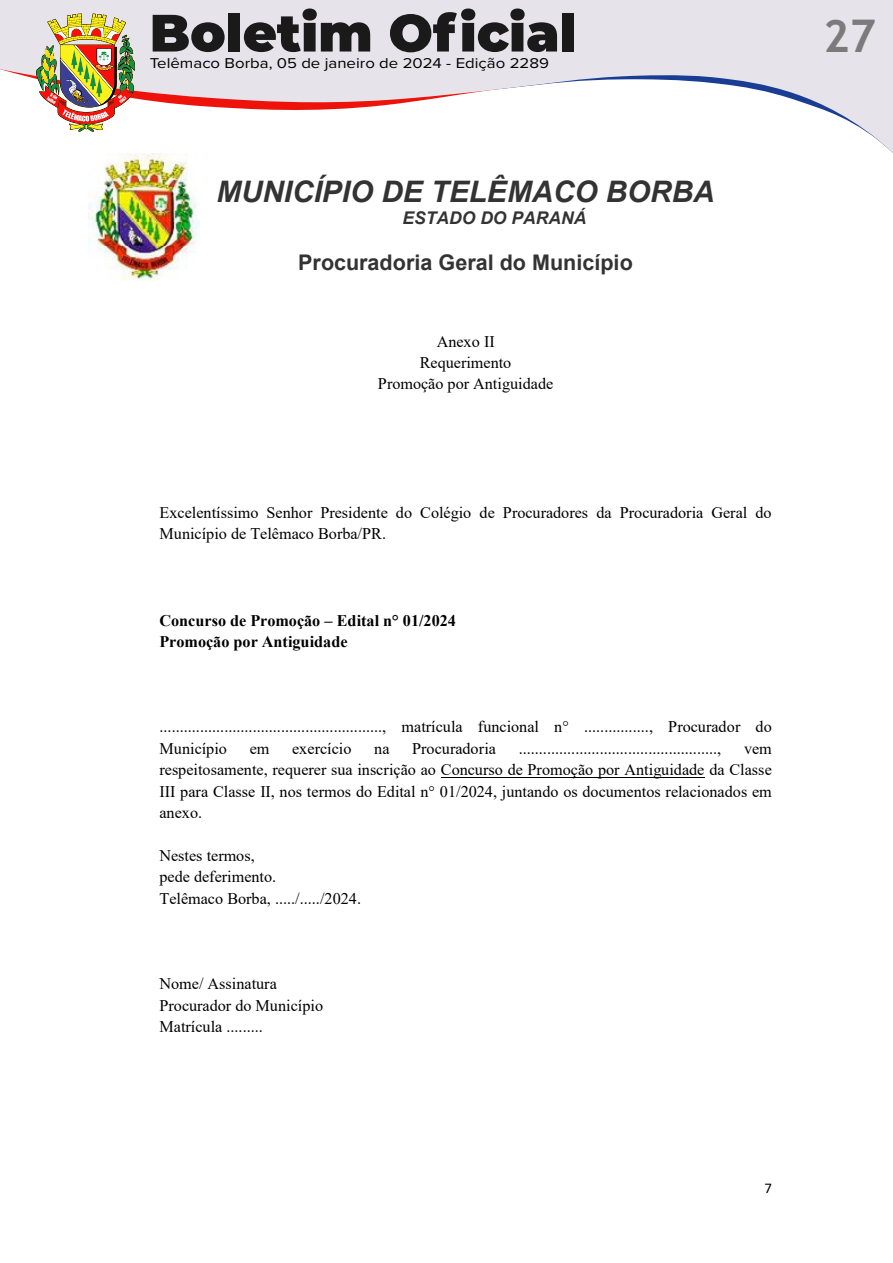
<style>
.page{position:relative;width:893px;height:1263px;background:#fff}
.page>*{position:absolute;margin:0;border:0;box-sizing:border-box;transform-origin:0 0}
.t1{font:700 45px "Trebuchet MS";color:#7c7b7b}
.t2{font:italic 700 29.7px "Arial";color:#333}
.t3{font:700 21.6px "Arial";color:#333}
.t4{font:italic 700 17.55px "Arial";color:#333}
.t5{font:16.2px/21.5px "Times New Roman";color:#000}
.t6{font:700 16.2px/21.5px "Times New Roman";color:#000}
.t7{font:14.85px "Calibri";color:#000}
.t8{font:14.7px "Proxima Nova";color:#000;scale:1.14 1}
</style>
<div class="page">
<div style="left:0;top:0;width:893px;height:9px;background:#e6e3eb"></div>
<svg style="left:0;top:9px;width:893px;height:144px"></svg>
<img style="left:89px;top:154px;width:110px;height:126px">
<hr style="left:441px;top:777px;width:264px;height:1px;background:#000">
<p class="t8" style="left:150px;top:53px;width:352px">Telêmaco Borba, 05 de janeiro de 2024 - Edição 2289</p>
<h2 class="t2" style="left:217px;top:172px;width:500px">MUNICÍPIO DE TELÊMACO BORBA</h2>
<p class="t4" style="left:402px;top:207px;width:186px">ESTADO DO PARANÁ</p>
<h3 class="t3" style="left:298px;top:247px;width:336px">Procuradoria Geral do Município</h3>
<p class="t5" style="left:378px;top:330px;width:177px;text-align:center">Anexo II<br>Requerimento<br>Promoção por Antiguidade</p>
<p class="t5" style="left:160px;top:501px;width:614px">Excelentíssimo Senhor Presidente do Colégio de Procuradores da Procuradoria Geral do<br>Município de Telêmaco Borba/PR.</p>
<p class="t6" style="left:160px;top:609px;width:298px">Concurso de Promoção – Edital n° 01/2024<br>Promoção por Antiguidade</p>
<p class="t5" style="left:160px;top:716px;width:614px">......................................................., matrícula funcional n° ................, Procurador do<br>Município</p>
<p class="t5" style="left:250px;top:737px;width:21px">em</p>
<p class="t5" style="left:292px;top:737px;width:61px">exercício</p>
<p class="t5" style="left:374px;top:737px;width:17px">na</p>
<p class="t5" style="left:412px;top:737px;width:85px">Procuradoria</p>
<p class="t5" style="left:160px;top:737px;width:614px;text-align:justify;text-indent:584px">vem respeitosamente, requerer sua inscrição ao Concurso de Promoção por Antiguidade da Classe III para Classe II, nos termos do Edital n° 01/2024, juntando os documentos relacionados em anexo.</p>
<p class="t5" style="left:160px;top:844px;width:203px">Nestes termos,<br>pede deferimento.<br>Telêmaco Borba, ...../...../2024.</p>
<p class="t5" style="left:519px;top:737px;width:204px">.................................................,</p>
<p class="t5" style="left:160px;top:973px;width:165px">Nome/ Assinatura<br>Procurador do Município<br>Matrícula .........</p>
<h1 class="t1" style="left:823px;top:8px;width:54px">27</h1>
<p class="t7" style="left:765px;top:1178px;width:9px">7</p>
</div>
